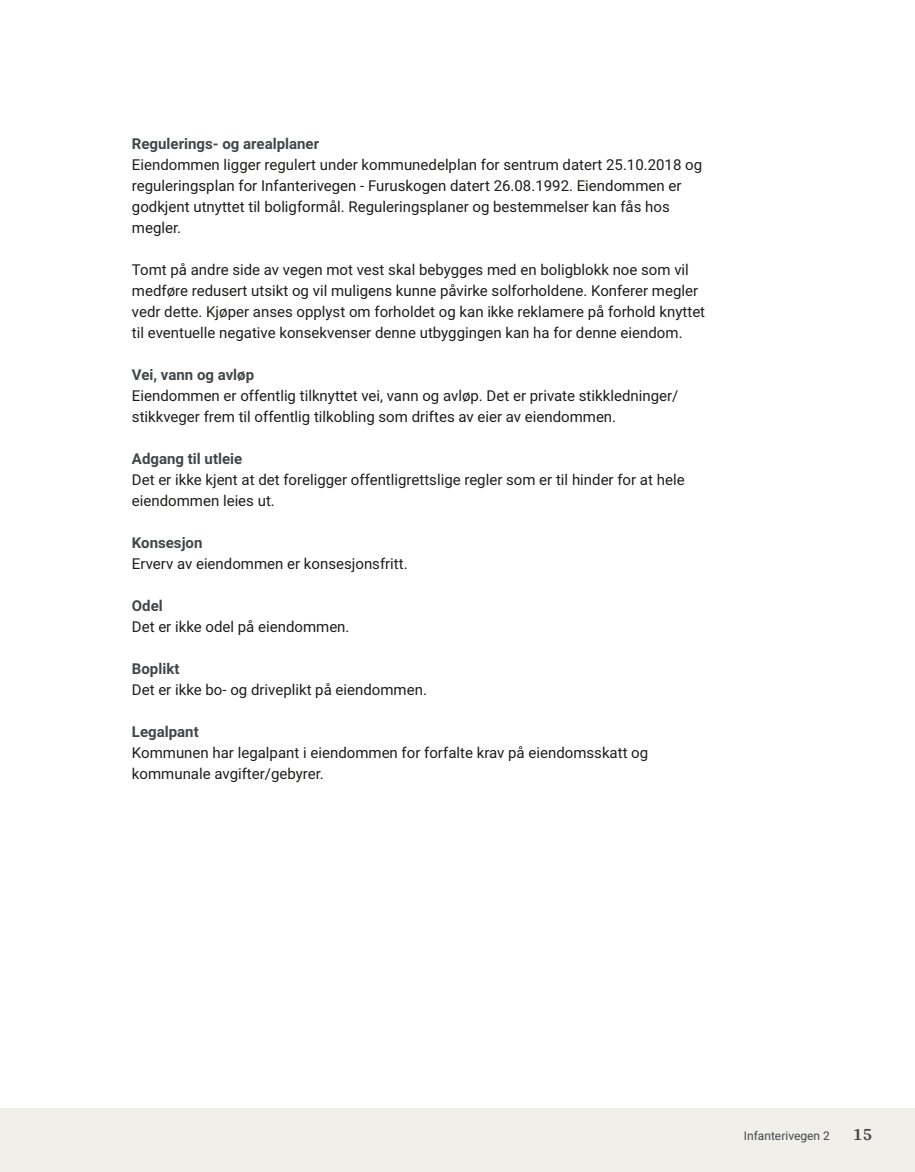
<style>
.page{position:relative;width:915px;height:1172px;background:#fff}
.page>*{position:absolute;margin:0;border:0;box-sizing:border-box;transform-origin:0 0}
.t1{font:700 18px "Arya";color:#414749}
.t2{font:15px/21px "Roboto Vitec";color:#1d1d1b}
.t3{font:700 15px "Roboto Vitec";color:#414749}
.t4{font:12px "Roboto Vitec";color:#414749}
</style>
<div class="page">
<div style="left:0;top:1108px;width:914px;height:64px;background:#f2eeea"></div>
<p class="t3" style="left:132px;top:133px;width:189px">Regulerings‑ og arealplaner</p>
<p class="t2" style="left:132px;top:153px;width:571px">Eiendommen ligger regulert under kommunedelplan for sentrum datert 25.10.2018 og reguleringsplan for Infanterivegen ‑ Furuskogen datert 26.08.1992. Eiendommen er godkjent utnyttet til boligformål. Reguleringsplaner og bestemmelser kan fås hos megler.</p>
<p class="t2" style="left:132px;top:258px;width:574px">Tomt på andre side av vegen mot vest skal bebygges med en boligblokk noe som vil medføre redusert utsikt og vil muligens kunne påvirke solforholdene. Konferer megler vedr dette. Kjøper anses opplyst om forholdet og kan ikke reklamere på forhold knyttet til eventuelle negative konsekvenser denne utbyggingen kan ha for denne eiendom.</p>
<p class="t3" style="left:132px;top:364px;width:124px">Vei, vann og avløp</p>
<p class="t2" style="left:132px;top:384px;width:547px">Eiendommen er offentlig tilknyttet vei, vann og avløp. Det er private stikkledninger/ stikkveger frem til offentlig tilkobling som driftes av eier av eiendommen.</p>
<p class="t3" style="left:132px;top:448px;width:112px">Adgang til utleie</p>
<p class="t2" style="left:132px;top:468px;width:554px">Det er ikke kjent at det foreligger offentligrettslige regler som er til hinder for at hele eiendommen leies ut.</p>
<p class="t3" style="left:132px;top:532px;width:72px">Konsesjon</p>
<p class="t2" style="left:132px;top:552px;width:277px">Erverv av eiendommen er konsesjonsfritt.</p>
<p class="t3" style="left:132px;top:595px;width:32px">Odel</p>
<p class="t2" style="left:132px;top:615px;width:219px">Det er ikke odel på eiendommen.</p>
<p class="t3" style="left:132px;top:658px;width:49px">Boplikt</p>
<p class="t2" style="left:132px;top:678px;width:296px">Det er ikke bo‑ og driveplikt på eiendommen.</p>
<p class="t3" style="left:132px;top:721px;width:68px">Legalpant</p>
<p class="t2" style="left:132px;top:741px;width:517px">Kommunen har legalpant i eiendommen for forfalte krav på eiendomsskatt og kommunale avgifter/gebyrer.</p>
<p class="t4" style="left:743px;top:1127px;width:87px">Infanterivegen 2</p>
<p class="t1" style="left:852px;top:1123px;width:21px">15</p>
</div>
